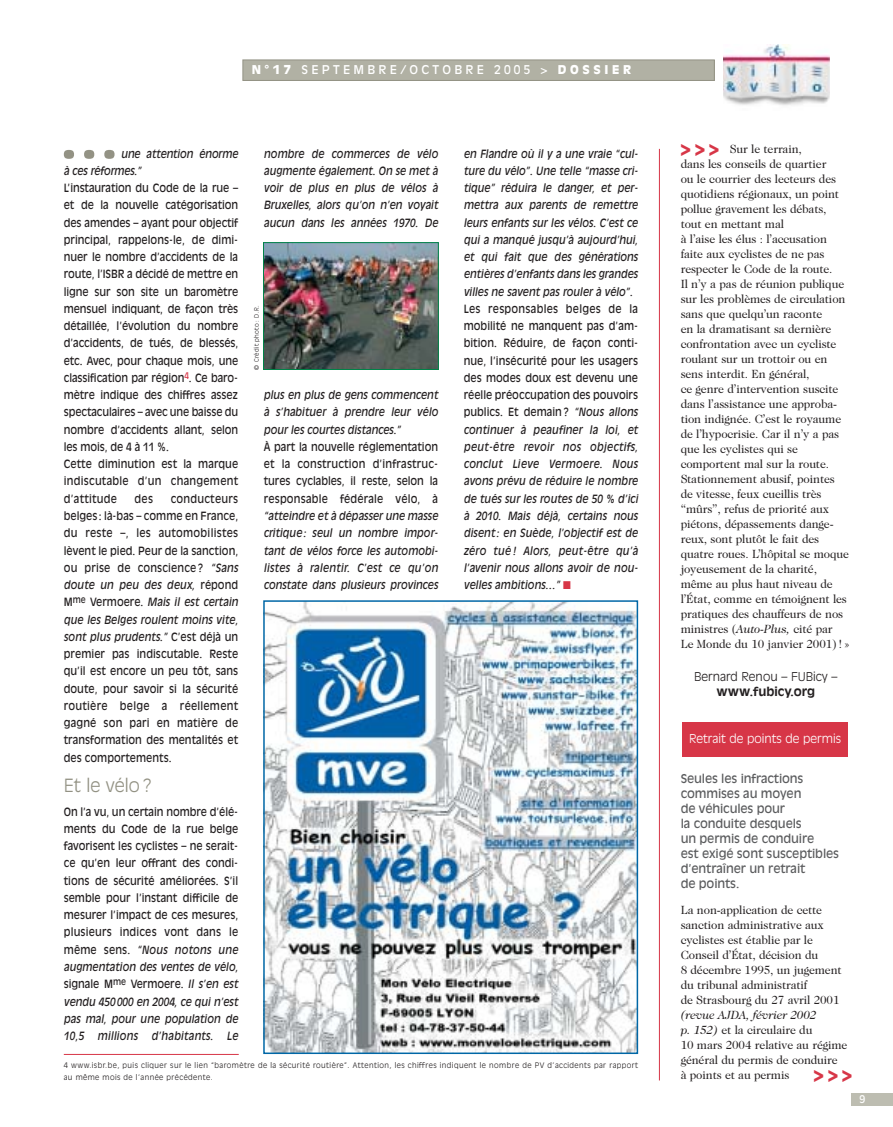
<style>
.page{position:relative;width:893px;height:1127px;background:#fff}
.page>*{position:absolute;margin:0;border:0;box-sizing:border-box;transform-origin:0 0}
.t1{font:500 21px "Antique Oli DCD";color:#d73647}
.t2{font:300 18px "Antique Olive";color:#939284}
.t3{font:12px/15px "Caslon Two Twenty Four";letter-spacing:-.01em;color:#231f20}
.t4{font:12px/15px "Antique Olive";letter-spacing:-.01em;color:#5b5c5e}
.t5{font:12px "Antique Olive";letter-spacing:.265em;color:#fff}
.t6{font:300 12px "Antique Olive";color:#fff}
.t7{font:300 12px "Antique Olive";color:#231f20}
.t8{font:700 12px "Antique Olive";color:#231f20}
.t9{font:11.25px/17.2px "Antique Olive";letter-spacing:-.01em;color:#231f20;text-align:justify;scale:.9 1}
.t10{font:italic 11.25px/17.2px "Antique Olive";letter-spacing:-.005em;color:#231f20;text-align:justify;scale:.9 1}
.t11{font:10.5px "Antique Olive";color:#fff}
.t12{font:300 7.5px/12px "Antique Olive";letter-spacing:.055em;color:#231f20}
.t13{font:300 6px "Antique Olive";letter-spacing:.055em;color:#231f20}
.s1{font-weight:900}
.s2{font-style:italic}
.s3{font-style:normal}
.s4{color:#d73647}
</style>
<div class="page">
<hr style="left:659px;top:149px;width:1px;height:931px;background:#d73647">
<div style="left:243px;top:60px;width:471px;height:20px;background:#b1b1a4"></div>
<div style="left:242px;top:60px;width:472px;height:21px;border:1px solid #939284"></div>
<img style="left:723px;top:45px;width:106px;height:61px">
<div style="left:682px;top:722px;width:166px;height:34px;background:#d73647"></div>
<div style="left:850px;top:1093px;width:42px;height:13px;background:#bdbdb1"></div>
<img style="left:266px;top:603px;width:369px;height:448px">
<div style="left:263px;top:600px;width:375px;height:454px;border:2px solid #0067a6"></div>
<img style="left:265px;top:244px;width:171px;height:124px">
<div style="left:263px;top:242px;width:175px;height:128px;border:1px solid #008348"></div>
<hr style="left:64px;top:1054px;width:175px;height:1px;background:#d73647">
<p class="t5" style="left:252px;top:65px;width:381px"><span class="s1">N°17</span> SEPTEMBRE/OCTOBRE 2005 &gt; <span class="s1">DOSSIER</span></p>
<p class="t10" style="left:64px;top:145px;width:195px;text-indent:57px">une attention énorme à ces réformes.”</p>
<p class="t9" style="left:64px;top:180px;width:195px;text-align:left">L’instauration du Code de la rue – et de la nouvelle catégorisation des amendes – ayant pour objectif principal, rappelons-le, de dimi&shy;nuer le nombre d’accidents de la route, l’ISBR a décidé de mettre en ligne sur son site un baromètre mensuel indiquant, de façon très détaillée, l’évolution du nombre d’accidents, de tués, de blessés, etc. Avec, pour chaque mois, une classification par région<sup>4</sup>. Ce baro&shy;mètre indique des chiffres assez spectaculaires – avec une baisse du nombre d’accidents allant, selon les mois, de 4 à 11 %.<br>Cette diminution est la marque indiscutable d’un changement d’attitude</p>
<p class="t9" style="left:64px;top:490px;width:195px;text-indent:107px">conducteurs belges : là-bas – comme en France, du reste –, les automobilistes lèvent le pied. Peur de la sanction, ou prise de conscience ? <span class="s2">“Sans doute un peu des deux,</span> répond M<sup>me</sup> Vermoere. <span class="s2">Mais il est certain que les Belges roulent moins vite, sont plus prudents.”</span> C’est déjà un premier pas indiscutable. Reste qu’il est encore un peu tôt, sans doute, pour savoir si la sécurité routière belge a réellement gagné son pari en matière de transformation des mentalités et des comportements.</p>
<h2 class="t2" style="left:64px;top:778px;width:90px">Et le vélo ?</h2>
<p class="t9" style="left:64px;top:803px;width:195px">On l’a vu, un certain nombre d’élé&shy;ments du Code de la rue belge favorisent les cyclistes – ne serait&shy;ce qu’en leur offrant des condi&shy;tions de sécurité améliorées. S’il semble pour l’instant difficile de mesurer l’impact de ces mesures, plusieurs indices vont dans le même sens. <span class="s2">“Nous notons une augmentation des ventes de vélo, </span>signale M<sup>me</sup> Vermoere. <span class="s2">Il s’en est vendu 450000 en 2004, ce qui n’est pas mal, pour une population de 10,5 millions d’habitants. Le</span></p>
<p class="t9" style="left:135px;top:490px;width:22px">des</p>
<p class="t10" style="left:264px;top:145px;width:195px">nombre de commerces de vélo augmente également. On se met à voir de plus en plus de vélos à Bruxelles, alors qu’on n’en voyait aucun dans les années 1970. De</p>
<p class="t13" style="left:254px;top:369px;width:66px;rotate:-90deg">© Crédit photo : D.R.</p>
<p class="t10" style="left:264px;top:387px;width:195px">plus en plus de gens commencent à s’habituer à prendre leur vélo pour les courtes distances.”</p>
<p class="t9" style="left:264px;top:439px;width:195px">À part la nouvelle réglementation et la construction d’infrastruc&shy;tures cyclables, il reste, selon la responsable fédérale vélo, à</p>
<p class="t10" style="left:264px;top:508px;width:195px">“atteindre et à dépasser une masse critique: seul un nombre impor&shy;tant de vélos force les automobi&shy;listes à ralentir. C’est ce qu’on constate dans plusieurs provinces</p>
<p class="t10" style="left:463px;top:145px;width:195px">en Flandre où il y a une vraie “cul&shy;ture du vélo”. Une telle “masse cri&shy;tique” réduira le danger, et per&shy;mettra aux parents de remettre leurs enfants sur les vélos. C’est ce qui a manqué jusqu’à aujourd’hui, et qui fait que des générations entières d’enfants dans les grandes villes ne savent pas rouler à vélo”.</p>
<p class="t10" style="left:463px;top:301px;width:195px"><span class="s3">Les responsables belges de la mobilité ne manquent pas d’am&shy;bition. Réduire, de façon conti&shy;nue, l’insécurité pour les usagers des modes doux est devenu une réelle préoccupation des pouvoirs publics. Et demain ?</span> “Nous allons continuer à peaufiner la loi, et peut-être revoir nos objectifs, conclut Lieve Vermoere. Nous avons prévu de réduire le nombre de tués sur les routes de 50 % d’ici à 2010. Mais déjà, certains nous disent : en Suède, l’objectif est de zéro tué ! Alors, peut-être qu’à l’avenir nous allons avoir de nou&shy;velles ambitions…” <span class="s4">■</span></p>
<p class="t12" style="left:64px;top:1060px;width:576px">4 www.isbr.be, puis cliquer sur le lien “baromètre de la sécurité routière”. Attention, les chiffres indiquent le nombre de PV d’accidents par rapport au même mois de l’année précédente.</p>
<p class="t3" style="left:680px;top:142px;width:170px;text-indent:49px">Sur le terrain,<br>dans les conseils de quartier<br>ou le courrier des lecteurs des quotidiens régionaux, un point pollue gravement les débats, tout en mettant mal<br>à l’aise les élus : l’accusation faite aux cyclistes de ne pas respecter le Code de la route.<br>Il n’y a pas de réunion publique sur les problèmes de circulation sans que quelqu’un raconte<br>en la dramatisant sa dernière confrontation avec un cycliste roulant sur un trottoir ou en sens interdit. En général,<br>ce genre d’intervention suscite dans l’assistance une approba&shy;tion indignée. C’est le royaume de l’hypocrisie. Car il n’y a pas que les cyclistes qui se comportent mal sur la route.<br>Stationnement abusif, pointes de vitesse, feux cueillis très “mûrs”, refus de priorité aux piétons, dépassements dange&shy;reux, sont plutôt le fait des quatre roues. L’hôpital se moque joyeusement de la charité, même au plus haut niveau de l’État, comme en témoignent les pratiques des chauffeurs de nos ministres (<span class="s2">Auto-Plus,</span> cité par<br>Le Monde du 10 janvier 2001)!»</p>
<p class="t7" style="left:694px;top:671px;width:145px">Bernard Renou – FUBicy –</p>
<p class="t8" style="left:716px;top:687px;width:100px">www.fubicy.org</p>
<p class="t6" style="left:689px;top:733px;width:153px">Retrait de points de permis</p>
<p class="t4" style="left:680px;top:771px;width:160px">Seules les infractions commises au moyen<br>de véhicules pour<br>la conduite desquels<br>un permis de conduire<br>est exigé sont susceptibles d’entraîner un retrait<br>de points.</p>
<p class="t3" style="left:680px;top:903px;width:162px">La non-application de cette sanction administrative aux cyclistes est établie par le<br>Conseil d’État, décision du<br>8 décembre 1995, un jugement du tribunal administratif<br>de Strasbourg du 27 avril 2001</p>
<p class="t3" style="left:680px;top:1008px;width:168px"><span class="s2">(revue AJDA, février 2002<br>p. 152)</span> et la circulaire du<br>10 mars 2004 relative au régime général du permis de conduire<br>à points et au permis</p>
<h1 class="t1" style="left:813px;top:1063px;width:40px">&gt;&gt;&gt;</h1>
<p class="t11" style="left:859px;top:1094px;width:7px">9</p>
</div>
